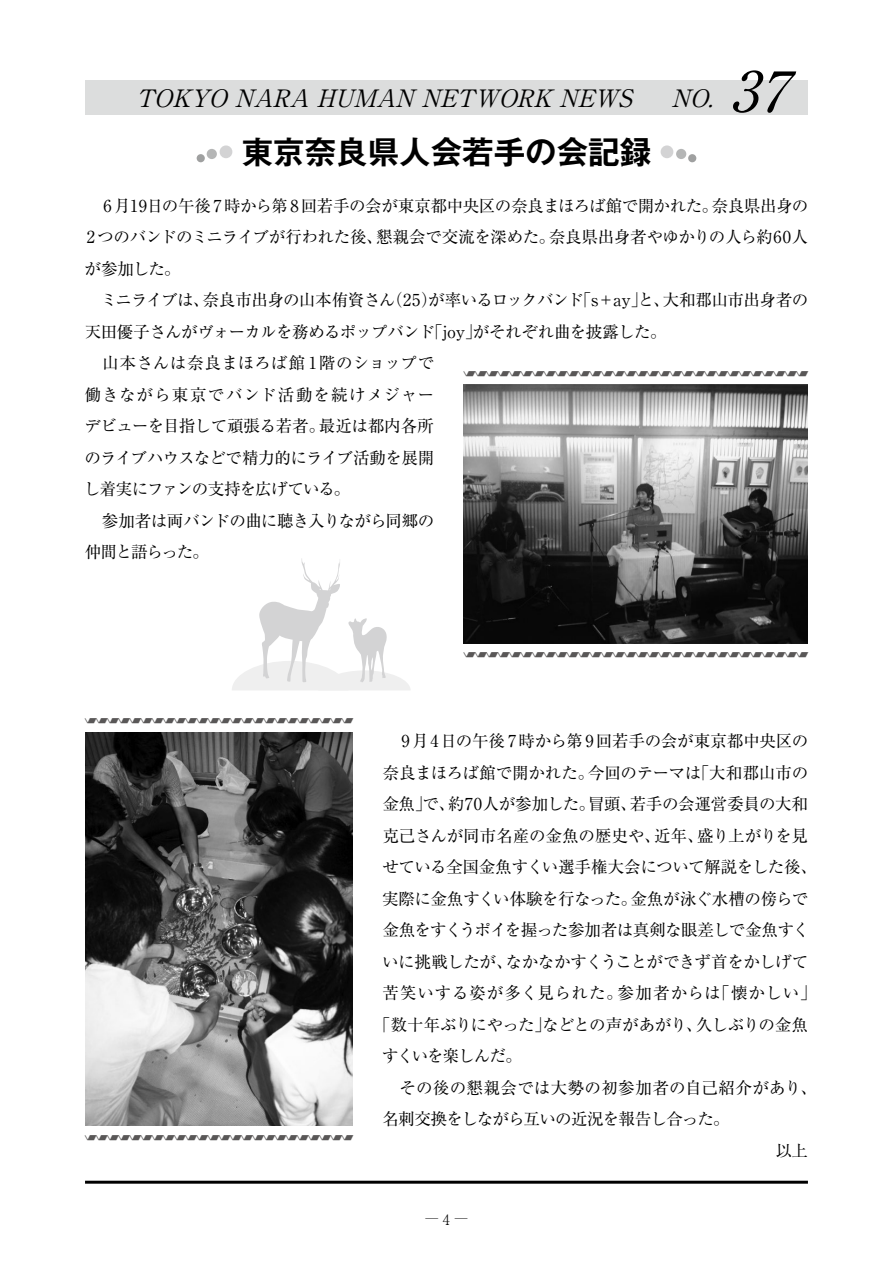
<style>
.page{position:relative;width:893px;height:1263px;background:#fff}
.page>*{position:absolute;margin:0;border:0;box-sizing:border-box;transform-origin:0 0}
.t1{font:italic 55.2px "Ryumin Pr 6";color:#000}
.t2{font:700 31.5px "Gothic MB101 Pr 6 De";color:#000}
.t3{font:italic 24px "Ryumin Pr 6";color:#000}
.t4{font:22.35px "MO Kei Style A A";color:#595757}
.t5{font:16.5px/31.5px "Ryumin Pr 6";letter-spacing:-.02em;color:#000}
.t6{font:16.5px "Ryumin Pr 6";letter-spacing:-.04em;color:#000}
.t7{font:16.5px "Ryumin Pr 6";letter-spacing:.05em;color:#000}
.t8{font:16.5px "Ryumin Pr 6";letter-spacing:.02em;color:#000}
.t9{font:16.5px "Ryumin Pr 6";letter-spacing:-.05em;color:#000}
.t10{font:16.5px "Ryumin Pr 6";letter-spacing:-.07em;color:#000}
.t11{font:300 8.85px "Ryumin Pr 6";color:#000;scale:1.43 1}
.s1{font-size:14.25px}
</style>
<div class="page">
<hr style="left:85px;top:1181px;width:723px;height:3px;background:#000">
<div style="left:85px;top:81px;width:723px;height:34px;background:#dcdddd"></div>
<div style="left:220px;top:145px;width:12px;height:13px;background:#d3d3d4;border-radius:50%"></div>
<div style="left:207px;top:149px;width:10px;height:10px;background:#b5b6b6;border-radius:50%"></div>
<div style="left:197px;top:154px;width:8px;height:8px;background:#9fa0a0;border-radius:50%"></div>
<div style="left:661px;top:145px;width:12px;height:13px;background:#d3d3d4;border-radius:50%"></div>
<div style="left:676px;top:149px;width:10px;height:10px;background:#b5b6b6;border-radius:50%"></div>
<div style="left:688px;top:154px;width:8px;height:8px;background:#9fa0a0;border-radius:50%"></div>
<img style="left:464px;top:385px;width:344px;height:258px">
<img style="left:85px;top:732px;width:268px;height:394px">
<svg style="left:232px;top:558px;width:178px;height:132px"></svg>
<h3 class="t3" style="left:136px;top:79px;width:507px">TOKYO NARA HUMAN NETWORK NEWS</h3>
<h3 class="t3" style="left:672px;top:79px;width:52px">NO.</h3>
<h1 class="t1" style="left:729px;top:48px;width:81px">37</h1>
<h2 class="t2" style="left:242px;top:126px;width:411px">東京奈良県人会若手の会記録</h2>
<p class="t5" style="left:84px;top:189px;width:726px;text-indent:20px">6 月19日の午後 7 時から第 8 回若手の会が東京都中央区の奈良まほろば館で開かれた。奈良県出身の<br>2 つのバンドのミニライブが行われた後、懇親会で交流を深めた。奈良県出身者やゆかりの人ら約60人が参加した。<br>　ミニライブは、奈良市出身の山本侑資さん（25）が率いるロックバンド「s＋ay」と、大和郡山市出身者の天田優子さんがヴォーカルを務めるポップバンド「joy」がそれぞれ曲を披露した。<br>　山本さんは奈良まほろば館 1階のショップで<br>働きながら東京でバンド活動を続けメジャー<br>デビューを目指して頑張る若者。最近は都内各所<br>のライブハウスなどで精力的にライブ活動を展開<br>し着実にファンの支持を広げている。<br>　参加者は両バンドの曲に聴き入りながら同郷の<br>仲間と語らった。</p>
<h3 class="t4" style="left:464px;top:356px;width:346px">•••••••••••••••</h3>
<h3 class="t4" style="left:85px;top:703px;width:270px">••••••••••••</h3>
<h3 class="t4" style="left:85px;top:1120px;width:270px">••••••••••••</h3>
<h3 class="t4" style="left:464px;top:637px;width:346px">•••••••••••••••</h3>
<p class="t5" style="left:401px;top:725px;width:408px">9月4日の午後 7時から第 9回若手の会が東京都中央区の</p>
<p class="t5" style="left:382px;top:756px;width:427px">奈良まほろば館で開かれた。今回のテーマは「大和郡山市の</p>
<p class="t5" style="left:382px;top:788px;width:427px">金魚」で、約70人が参加した。冒頭、若手の会運営委員の大和</p>
<p class="t5" style="left:382px;top:819px;width:427px">克己さんが同市名産の金魚の歴史や、近年、盛り上がりを見</p>
<p class="t5" style="left:382px;top:851px;width:436px">せている全国金魚すくい選手権大会について解説をした後、</p>
<p class="t5" style="left:382px;top:882px;width:427px">実際に金魚すくい体験を行なった。金魚が泳ぐ水槽の傍らで</p>
<p class="t6" style="left:382px;top:917px;width:429px">金魚をすくうポイを握った参加者は真剣な眼差しで金魚すく</p>
<p class="t5" style="left:382px;top:945px;width:428px">いに挑戦したが、なかなかすくうことができず首をかしげて</p>
<p class="t7" style="left:382px;top:980px;width:436px">苦笑いする姿が多く見られた。参加者からは「懐かしい」</p>
<p class="t5" style="left:374px;top:1008px;width:436px">「数十年ぶりにやった」などとの声があがり、久しぶりの金魚</p>
<p class="t10" style="left:382px;top:1043px;width:141px">すくいを楽しんだ。</p>
<p class="t8" style="left:383px;top:1075px;width:436px">　その後の懇親会では大勢の初参加者の自己紹介があり、</p>
<p class="t9" style="left:382px;top:1106px;width:349px">名刺交換をしながら互いの近況を報告し合った。</p>
<p class="t5" style="left:775px;top:1134px;width:34px">以上</p>
<p class="t11" style="left:425px;top:1212px;width:31px">― <span class="s1">4</span> ―</p>
</div>
